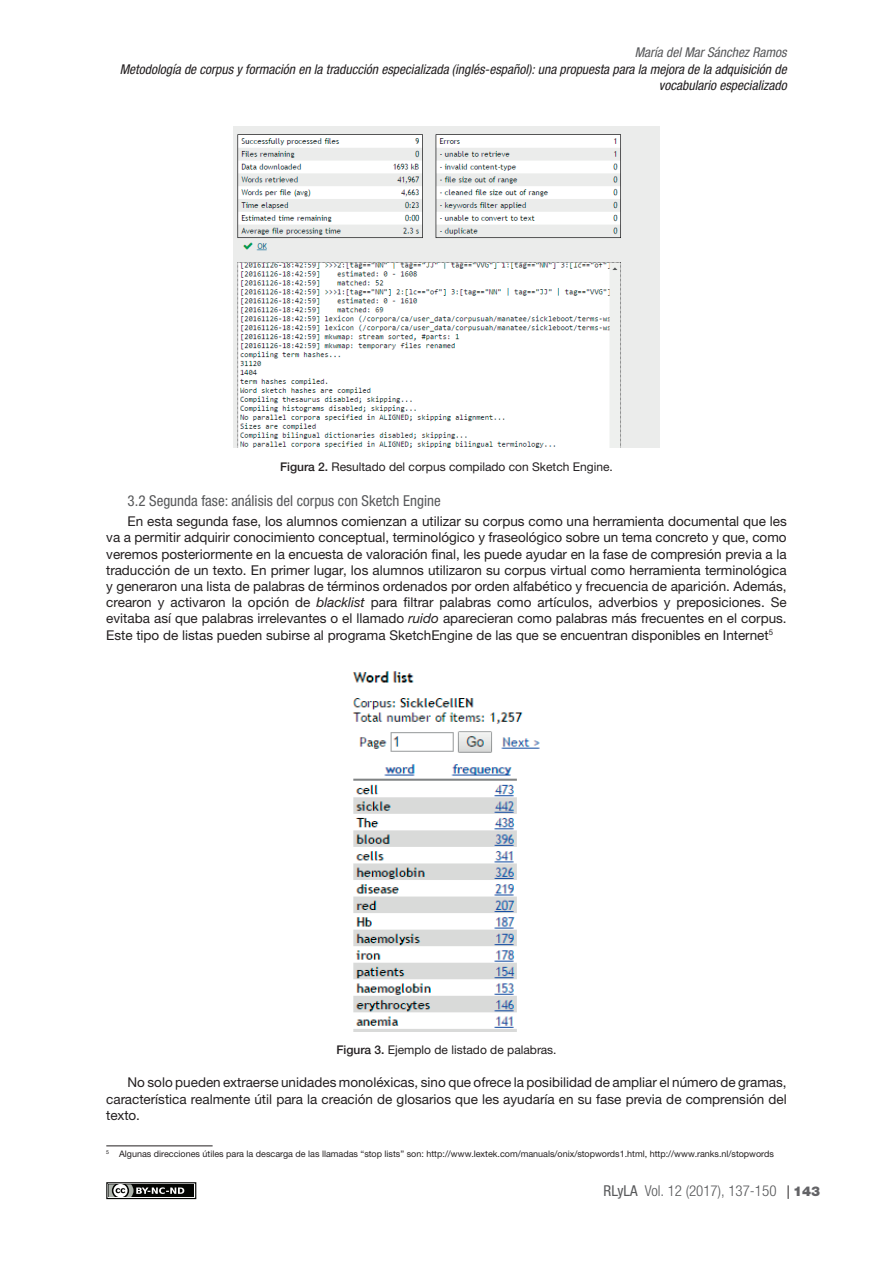
<style>
.page{position:relative;width:893px;height:1263px;background:#fff}
.page>*{position:absolute;margin:0;border:0;box-sizing:border-box;transform-origin:0 0}
.RLYLA_TITULO_2{font:condensed 15px "Helvetica Neue LTW1 G";color:#57585a}
.t1{font:300 condensed 15px "Helvetica Neue LTW1 G";color:#57585a}
.RLYLA_TEXTO_CAST{font:13.5px/16.2px "Helvetica Neue LTW1 G";color:#231f20;text-align:justify}
.t2{font:italic condensed 13.5px/16.2px "Helvetica Neue LTW1 G";color:#231f20;text-align:right}
.t3{font:italic condensed 13.5px "Helvetica Neue LTW1 G";color:#57585a}
.RLYLA_TITULO_IMAGEN{font:12px "Helvetica Neue LTW1 G";color:#231f20}
.RLYLA_NOTA_AL_PIE{font:9px "Helvetica Neue LTW1 G";color:#231f20}
.s1{font-weight:500}
.s2{font-style:italic}
.s3{font-weight:400}
.s4{font-weight:400;font-stretch:normal;font-size:13.5px;color:#231f20}
.s5{font-weight:900;font-stretch:normal;font-size:13.5px;color:#636366}
</style>
<div class="page">
<img style="left:233px;top:127px;width:427px;height:321px">
<img style="left:352px;top:671px;width:188px;height:360px">
<hr style="left:106px;top:1145px;width:107px;height:1px;background:#231f20">
<div style="left:106px;top:1182px;width:90px;height:17px;border:1px solid #040503"></div>
<div style="left:109px;top:1184px;width:85px;height:13px;background:#040503"></div>
<svg style="left:106px;top:1182px;width:78px;height:18px"></svg>
<p class="t3" style="left:635px;top:45px;width:153px">María del Mar Sánchez Ramos</p>
<p class="t2" style="left:120px;top:61px;width:668px">Metodología de corpus y formación en la traducción especializada (inglés-español): una propuesta para la mejora de la adquisición de vocabulario especializado</p>
<p class="RLYLA_TITULO_IMAGEN" style="left:280px;top:459px;width:334px"><span class="s1">Figura 2.</span> Resultado del corpus compilado con Sketch Engine.</p>
<p class="RLYLA_TITULO_2" style="left:128px;top:491px;width:315px">3.2 Segunda fase: análisis del corpus con Sketch Engine</p>
<p class="RLYLA_TEXTO_CAST" style="left:106px;top:513px;width:682px;text-indent:21px">En esta segunda fase, los alumnos comienzan a utilizar su corpus como una herramienta documental que les va a permitir adquirir conocimiento conceptual, terminológico y fraseológico sobre un tema concreto y que, como veremos posteriormente en la encuesta de valoración final, les puede ayudar en la fase de compresión previa a la traducción de un texto. En primer lugar, los alumnos utilizaron su corpus virtual como herramienta terminológica y generaron una lista de palabras de términos ordenados por orden alfabético y frecuencia de aparición. Además, crearon y activaron la opción de <span class="s2">blacklist</span> para filtrar palabras como artículos, adverbios y preposiciones. Se evitaba así que palabras irrelevantes o el llamado <span class="s2">ruido</span> aparecieran como palabras más frecuentes en el corpus.<br>Este tipo de listas pueden subirse al programa SketchEngine de las que se encuentran disponibles en Internet<sup>5</sup></p>
<p class="RLYLA_TITULO_IMAGEN" style="left:336px;top:1042px;width:221px"><span class="s1">Figura 3.</span> Ejemplo de listado de palabras.</p>
<p class="RLYLA_TEXTO_CAST" style="left:106px;top:1074px;width:682px;text-indent:21px">No solo pueden extraerse unidades monoléxicas, sino que ofrece la posibilidad de ampliar el número de gramas, característica realmente útil para la creación de glosarios que les ayudaría en su fase previa de comprensión del texto.</p>
<p class="RLYLA_NOTA_AL_PIE" style="left:106px;top:1148px;width:669px"><sup>5</sup> Algunas direcciones útiles para la descarga de las llamadas “stop lists” son: http://www.lextek.com/manuals/onix/stopwords1.html, http://www.ranks.nl/stopwords</p>
<p class="t1" style="left:604px;top:1182px;width:218px"><span class="s3">RLyLA</span> Vol. 12 (2017), 137-150 <span class="s4">|</span> <span class="s5">143</span></p>
</div>
